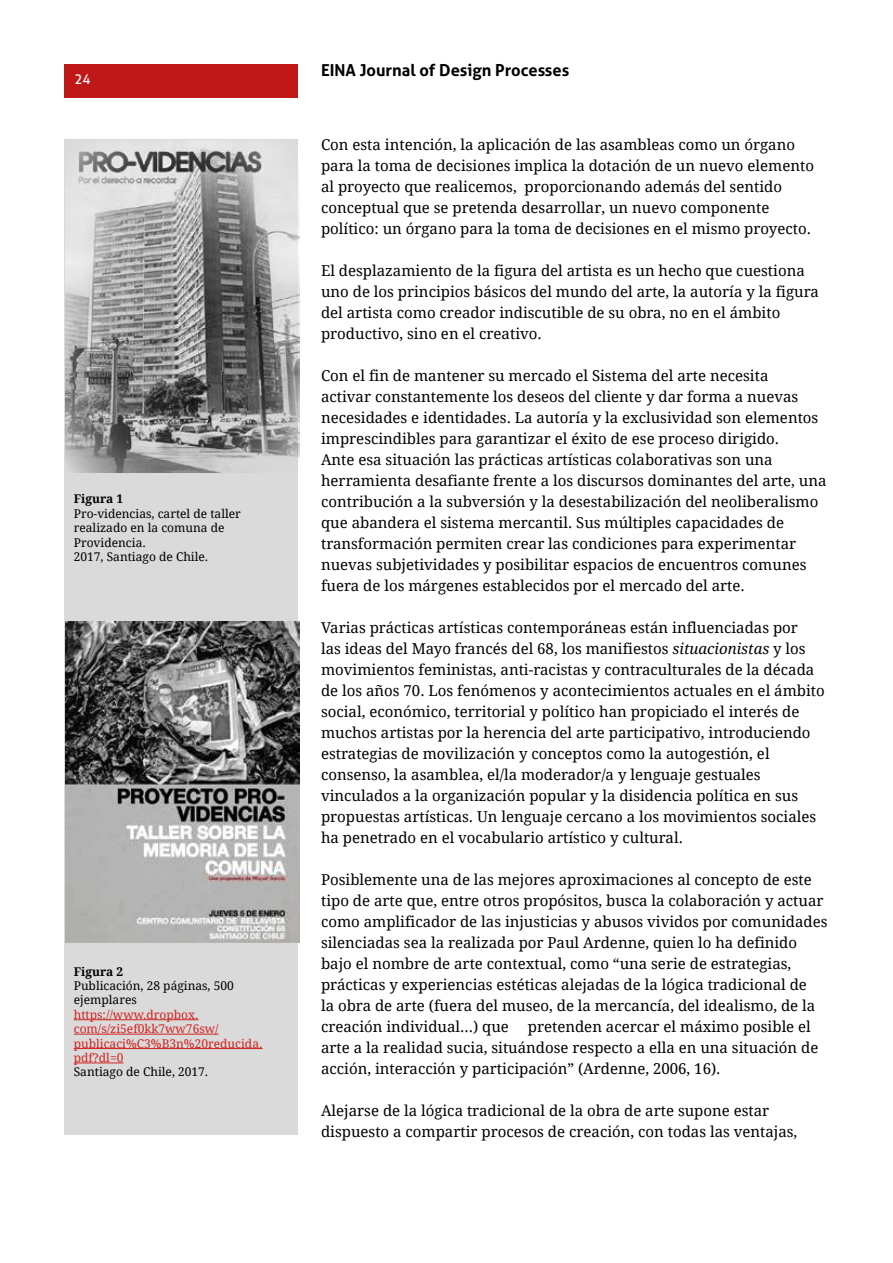
<style>
.page{position:relative;width:893px;height:1263px;background:#fff}
.page>*{position:absolute;margin:0;border:0;box-sizing:border-box;transform-origin:0 0}
.t1{font:700 16.5px "Aller";color:#000}
.t2{font:15px/21px "Droid Serif";color:#000}
.t3{font:13.5px "Aller";color:#fff}
.t4{font:12px/14.4px "Droid Serif";color:#000}
.t5{font:12px/14.4px "Droid Serif";color:#d12321}
.t6{font:700 12px "Droid Serif";color:#000}
.s1{font-style:italic}
</style>
<div class="page">
<div style="left:65px;top:139px;width:233px;height:996px;background:#dadada"></div>
<div style="left:65px;top:65px;width:233px;height:33px;background:#c01818"></div>
<img style="left:65px;top:140px;width:234px;height:333px">
<img style="left:65px;top:622px;width:234px;height:320px">
<hr style="left:74px;top:1019px;width:125px;height:1px;background:#d12321">
<hr style="left:74px;top:1034px;width:145px;height:1px;background:#d12321">
<hr style="left:74px;top:1048px;width:188px;height:1px;background:#d12321">
<hr style="left:74px;top:1063px;width:49px;height:1px;background:#d12321">
<p class="t3" style="left:74px;top:71px;width:18px">24</p>
<p class="t1" style="left:321px;top:60px;width:250px">EINA Journal of Design Processes</p>
<p class="t6" style="left:74px;top:492px;width:51px">Figura 1</p>
<p class="t4" style="left:74px;top:506px;width:169px">Pro-videncias, cartel de taller realizado en la comuna de<br>Providencia.<br>2017, Santiago de Chile.</p>
<p class="t6" style="left:74px;top:964px;width:51px">Figura 2</p>
<p class="t4" style="left:74px;top:979px;width:162px">Publicación, 28 páginas, 500 ejemplares</p>
<p class="t5" style="left:74px;top:1007px;width:190px">https://www.dropbox. com/s/zi5ef0kk7ww76sw/ publicaci%C3%B3n%20reducida. pdf?dl=0</p>
<p class="t4" style="left:74px;top:1065px;width:136px">Santiago de Chile, 2017.</p>
<p class="t2" style="left:321px;top:135px;width:494px">Con esta intención, la aplicación de las asambleas como un órgano para la toma de decisiones implica la dotación de un nuevo elemento al proyecto que realicemos, proporcionando además del sentido conceptual que se pretenda desarrollar, un nuevo componente político: un órgano para la toma de decisiones en el mismo proyecto.</p>
<p class="t2" style="left:321px;top:261px;width:499px">El desplazamiento de la figura del artista es un hecho que cuestiona uno de los principios básicos del mundo del arte, la autoría y la figura del artista como creador indiscutible de su obra, no en el ámbito productivo, sino en el creativo.</p>
<p class="t2" style="left:321px;top:366px;width:507px">Con el fin de mantener su mercado el Sistema del arte necesita<br>activar constantemente los deseos del cliente y dar forma a nuevas necesidades e identidades. La autoría y la exclusividad son elementos imprescindibles para garantizar el éxito de ese proceso dirigido.<br>Ante esa situación las prácticas artísticas colaborativas son una herramienta desafiante frente a los discursos dominantes del arte, una contribución a la subversión y la desestabilización del neoliberalismo que abandera el sistema mercantil. Sus múltiples capacidades de transformación permiten crear las condiciones para experimentar nuevas subjetividades y posibilitar espacios de encuentros comunes fuera de los márgenes establecidos por el mercado del arte.</p>
<p class="t2" style="left:321px;top:618px;width:505px">Varias prácticas artísticas contemporáneas están influenciadas por<br>las ideas del Mayo francés del 68, los manifiestos <span class="s1">situacionistas</span> y los movimientos feministas, anti-racistas y contraculturales de la década de los años 70. Los fenómenos y acontecimientos actuales en el ámbito social, económico, territorial y político han propiciado el interés de muchos artistas por la herencia del arte participativo, introduciendo estrategias de movilización y conceptos como la autogestión, el consenso, la asamblea, el/la moderador/a y lenguaje gestuales… vinculados a la organización popular y la disidencia política en sus propuestas artísticas. Un lenguaje cercano a los movimientos sociales ha penetrado en el vocabulario artístico y cultural.</p>
<p class="t2" style="left:321px;top:870px;width:508px">Posiblemente una de las mejores aproximaciones al concepto de este tipo de arte que, entre otros propósitos, busca la colaboración y actuar como amplificador de las injusticias y abusos vividos por comunidades silenciadas sea la realizada por Paul Ardenne, quien lo ha definido bajo el nombre de arte contextual, como “una serie de estrategias, prácticas y experiencias estéticas alejadas de la lógica tradicional de<br>la obra de arte (fuera del museo, de la mercancía, del idealismo, de la creación individual...) que… pretenden acercar el máximo posible el arte a la realidad sucia, situándose respecto a ella en una situación de acción, interacción y participación” (Ardenne, 2006, 16).</p>
<p class="t2" style="left:321px;top:1101px;width:478px">Alejarse de la lógica tradicional de la obra de arte supone estar dispuesto a compartir procesos de creación, con todas las ventajas,</p>
</div>
